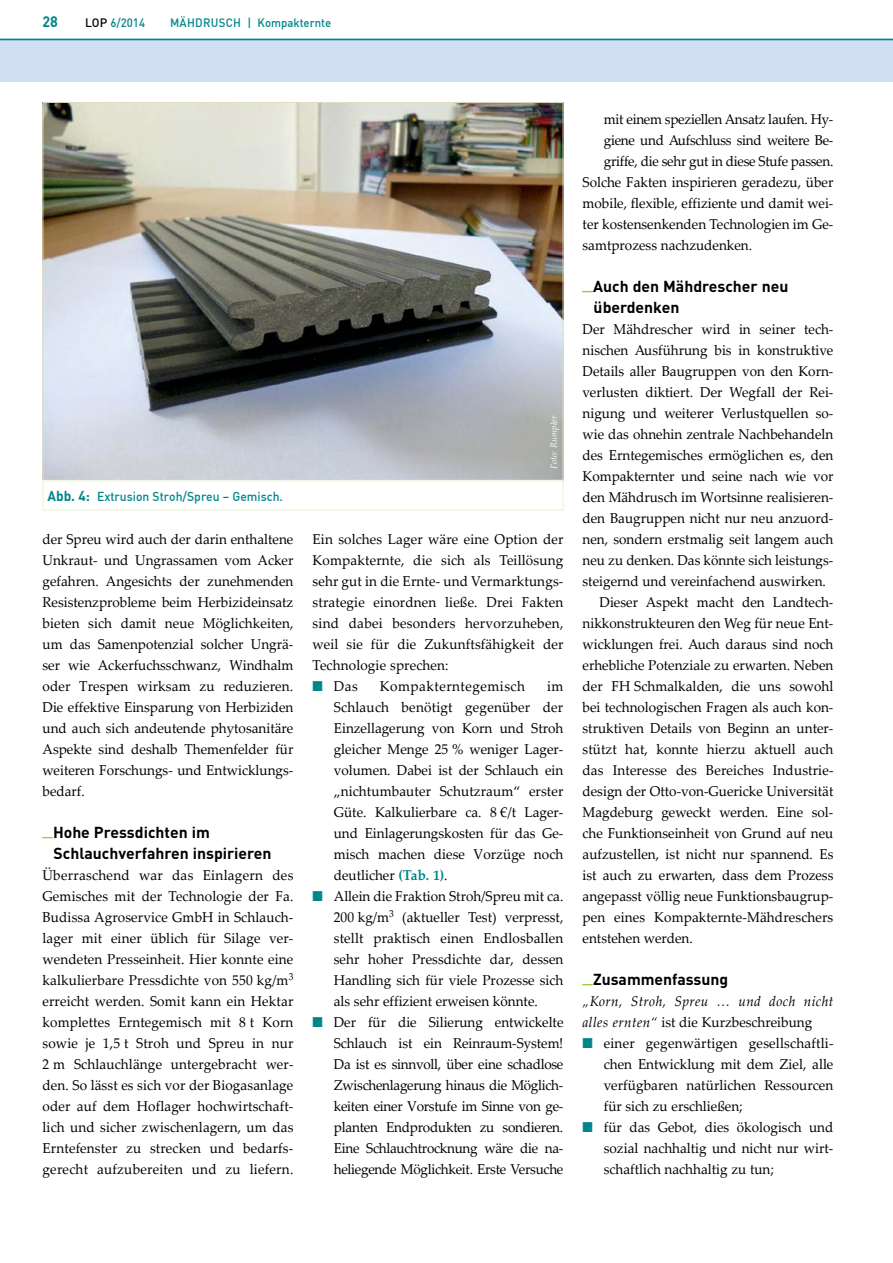
<style>
.page{position:relative;width:893px;height:1263px;background:#fff}
.page>*{position:absolute;margin:0;border:0;box-sizing:border-box;transform-origin:0 0}
.t1{font:700 15.75px/21px "DIN";color:#000}
.t2{font:700 15px "DIN";color:#00868a;scale:.95 1}
.t3{font:14.25px/21px "Palatino Linotype";color:#000;text-align:justify;scale:.95 1}
.t4{font:14.25px "Palatino Linotype";letter-spacing:-.02em;color:#000;scale:.95 1}
.t5{font:italic 14.25px/21px "Palatino Linotype";letter-spacing:.03em;color:#000;scale:.95 1}
.t6{font:14.25px "Palatino Linotype";letter-spacing:.035em;color:#000;scale:.95 1}
.t7{font:500 12.75px "DIN";color:#00868a;scale:.95 1}
.t8{font:500 12px "DIN";color:#00868a;scale:.95 1}
.t9{font:italic 9px "Palatino Linotype";color:#fff}
.s1{color:#000}
.s2{font-weight:700;font-size:14.25px}
.s3{color:#00868a}
.s4{font-weight:700;color:#00868a}
.s5{font-style:normal}
</style>
<div class="page">
<div style="left:0;top:40px;width:893px;height:42px;background:#cfdef2"></div>
<hr style="left:0;top:39px;width:893px;height:1px;background:#00868a">
<img style="left:45px;top:104px;width:516px;height:375px">
<div style="left:43px;top:481px;width:520px;height:29px;border:1px solid #e8f1d4"></div>
<p class="t2" style="left:43px;top:12px;width:18px">28</p>
<p class="t8" style="left:85px;top:15px;width:65px"><span class="s1">LOP</span> 6/2014</p>
<p class="t8" style="left:170px;top:15px;width:171px">Mähdrusch | Kompakternte</p>
<p class="t7" style="left:48px;top:489px;width:249px"><span class="s2">Abb. 4:</span> Extrusion Stroh/Spreu – Gemisch.</p>
<p class="t3" style="left:43px;top:528px;width:266px">der Spreu wird auch der darin enthaltene Unkraut- und Ungrassamen vom Acker gefahren. Angesichts der zunehmenden Resistenzprobleme beim Herbizideinsatz bieten sich damit neue Möglichkeiten, um das Samenpotenzial solcher Ungrä&shy;ser wie Ackerfuchsschwanz, Windhalm oder Trespen wirksam zu reduzieren.<br>Die effektive Einsparung von Herbiziden und auch sich andeutende phytosanitäre Aspekte sind deshalb Themenfelder für weiteren Forschungs- und Entwicklungs&shy;bedarf.</p>
<p class="t1" style="left:54px;top:821px;width:220px;text-indent:-11px"><sup>_</sup>Hohe Pressdichten im<br>Schlauchverfahren inspirieren</p>
<p class="t3" style="left:43px;top:864px;width:266px">Überraschend war das Einlagern des Gemisches mit der Technologie der Fa.<br>Budissa Agroservice GmbH in Schlauch&shy;lager mit einer üblich für Silage ver&shy;wendeten Presseinheit. Hier konnte eine kalkulierbare Pressdichte von 550 kg/m<sup>3 </sup>erreicht werden. Somit kann ein Hektar komplettes Erntegemisch mit 8 t Korn sowie je 1,5 t Stroh und Spreu in nur 2 m Schlauchlänge untergebracht wer&shy;den. So lässt es sich vor der Biogasanlage oder auf dem Hoflager hochwirtschaft&shy;lich und sicher zwischenlagern, um das Erntefenster zu strecken und bedarfs&shy;gerecht aufzubereiten und zu liefern.</p>
<p class="t9" style="left:547px;top:468px;width:54px;rotate:-90deg">Foto: Rumpler</p>
<p class="t3" style="left:313px;top:528px;width:266px">Ein solches Lager wäre eine Option der Kompakternte, die sich als Teillösung sehr gut in die Ernte- und Vermarktungs&shy;strategie einordnen ließe. Drei Fakten sind dabei besonders hervorzuheben, weil sie für die Zukunftsfähigkeit der Technologie sprechen:</p>
<p class="t3" style="left:313px;top:675px;width:49px"><span class="s3">■</span> Das</p>
<p class="t6" style="left:380px;top:676px;width:154px">Kompakterntegemisch</p>
<p class="t3" style="left:334px;top:675px;width:243px;text-indent:213px">im Schlauch benötigt gegenüber der Einzellagerung von Korn und Stroh gleicher Menge 25 % weniger Lager&shy;volumen. Dabei ist der Schlauch ein „nichtumbauter Schutzraum“ erster Güte. Kalkulierbare ca. 8 €/t Lager&shy;und Einlagerungskosten für das Ge&shy;misch machen diese Vorzüge noch deutlicher <span class="s4">(Tab. 1)</span>.</p>
<p class="t3" style="left:334px;top:885px;width:243px;text-indent:-21px"><span class="s3">■</span> Allein die Fraktion Stroh/Spreu mit ca.<br>200 kg/m<sup>3</sup> (aktueller Test) verpresst, stellt praktisch einen Endlosballen sehr hoher Pressdichte dar, dessen Handling sich für viele Prozesse sich als sehr effizient erweisen könnte.</p>
<p class="t3" style="left:334px;top:1011px;width:243px;text-indent:-21px"><span class="s3">■</span> Der für die Silierung entwickelte Schlauch ist ein Reinraum-System!<br>Da ist es sinnvoll, über eine schadlose Zwischenlagerung hinaus die Möglich&shy;keiten einer Vorstufe im Sinne von ge&shy;planten Endprodukten zu sondieren.<br>Eine Schlauchtrocknung wäre die na&shy;heliegende Möglichkeit. Erste Versuche</p>
<p class="t4" style="left:604px;top:109px;width:243px">mit einem speziellen Ansatz laufen. Hy-</p>
<p class="t4" style="left:604px;top:130px;width:243px">giene und Aufschluss sind weitere Be-</p>
<p class="t4" style="left:604px;top:151px;width:243px">griffe, die sehr gut in diese Stufe passen.</p>
<p class="t3" style="left:583px;top:171px;width:266px">Solche Fakten inspirieren geradezu, über</p>
<p class="t3" style="left:583px;top:192px;width:266px">mobile, flexible, effiziente und damit wei-</p>
<p class="t3" style="left:583px;top:213px;width:266px">ter kostensenkenden Technologien im Ge-</p>
<p class="t3" style="left:583px;top:234px;width:180px">samtprozess nachzudenken.</p>
<p class="t1" style="left:594px;top:275px;width:196px;text-indent:-11px"><sup>_</sup>Auch den Mähdrescher neu überdenken</p>
<p class="t3" style="left:583px;top:318px;width:266px">Der Mähdrescher wird in seiner tech-</p>
<p class="t3" style="left:583px;top:339px;width:266px">nischen Ausführung bis in konstruktive</p>
<p class="t3" style="left:583px;top:360px;width:266px">Details aller Baugruppen von den Korn-</p>
<p class="t3" style="left:583px;top:381px;width:266px">verlusten diktiert. Der Wegfall der Rei-</p>
<p class="t3" style="left:583px;top:402px;width:266px">nigung und weiterer Verlustquellen so-</p>
<p class="t3" style="left:583px;top:423px;width:266px">wie das ohnehin zentrale Nachbehandeln</p>
<p class="t3" style="left:583px;top:444px;width:266px">des Erntegemisches ermöglichen es, den</p>
<p class="t3" style="left:583px;top:465px;width:266px">Kompakternter und seine nach wie vor</p>
<p class="t3" style="left:583px;top:486px;width:266px">den Mähdrusch im Wortsinne realisieren-</p>
<p class="t3" style="left:583px;top:507px;width:266px">den Baugruppen nicht nur neu anzuord-</p>
<p class="t3" style="left:583px;top:528px;width:266px">nen, sondern erstmalig seit langem auch</p>
<p class="t3" style="left:583px;top:549px;width:266px">neu zu denken. Das könnte sich leistungs-</p>
<p class="t3" style="left:583px;top:570px;width:258px">steigernd und vereinfachend auswirken.</p>
<p class="t3" style="left:600px;top:591px;width:248px">Dieser Aspekt macht den Landtech-</p>
<p class="t3" style="left:583px;top:612px;width:266px">nikkonstrukteuren den Weg für neue Ent-</p>
<p class="t3" style="left:583px;top:633px;width:266px">wicklungen frei. Auch daraus sind noch</p>
<p class="t3" style="left:583px;top:654px;width:266px">erhebliche Potenziale zu erwarten. Neben</p>
<p class="t3" style="left:583px;top:675px;width:266px">der FH Schmalkalden, die uns sowohl</p>
<p class="t3" style="left:583px;top:696px;width:266px">bei technologischen Fragen als auch kon-</p>
<p class="t3" style="left:583px;top:717px;width:266px">struktiven Details von Beginn an unter-</p>
<p class="t3" style="left:583px;top:738px;width:266px">stützt hat, konnte hierzu aktuell auch</p>
<p class="t3" style="left:583px;top:759px;width:266px">das Interesse des Bereiches Industrie-</p>
<p class="t3" style="left:583px;top:780px;width:266px">design der Otto-von-Guericke Universität</p>
<p class="t3" style="left:583px;top:801px;width:265px">Magdeburg geweckt werden. Eine sol-</p>
<p class="t3" style="left:583px;top:822px;width:266px">che Funktionseinheit von Grund auf neu</p>
<p class="t3" style="left:583px;top:843px;width:266px">aufzustellen, ist nicht nur spannend. Es</p>
<p class="t3" style="left:583px;top:864px;width:266px">ist auch zu erwarten, dass dem Prozess</p>
<p class="t3" style="left:583px;top:885px;width:266px">angepasst völlig neue Funktionsbaugrup-</p>
<p class="t3" style="left:583px;top:906px;width:265px">pen eines Kompakternte-Mähdreschers</p>
<p class="t3" style="left:583px;top:927px;width:118px">entstehen werden.</p>
<p class="t1" style="left:583px;top:968px;width:147px"><sup>_</sup>Zusammenfassung</p>
<p class="t5" style="left:583px;top:990px;width:266px">„Korn, Stroh, Spreu … und doch nicht alles ernten“ <span class="s5">ist die Kurzbeschreibung</span></p>
<p class="t3" style="left:604px;top:1032px;width:243px;text-indent:-21px"><span class="s3">■</span> einer gegenwärtigen gesellschaftli&shy;chen Entwicklung mit dem Ziel, alle verfügbaren natürlichen Ressourcen für sich zu erschließen;</p>
<p class="t3" style="left:604px;top:1116px;width:243px;text-indent:-21px"><span class="s3">■</span> für das Gebot, dies ökologisch und sozial nachhaltig und nicht nur wirt&shy;schaftlich nachhaltig zu tun;</p>
</div>
